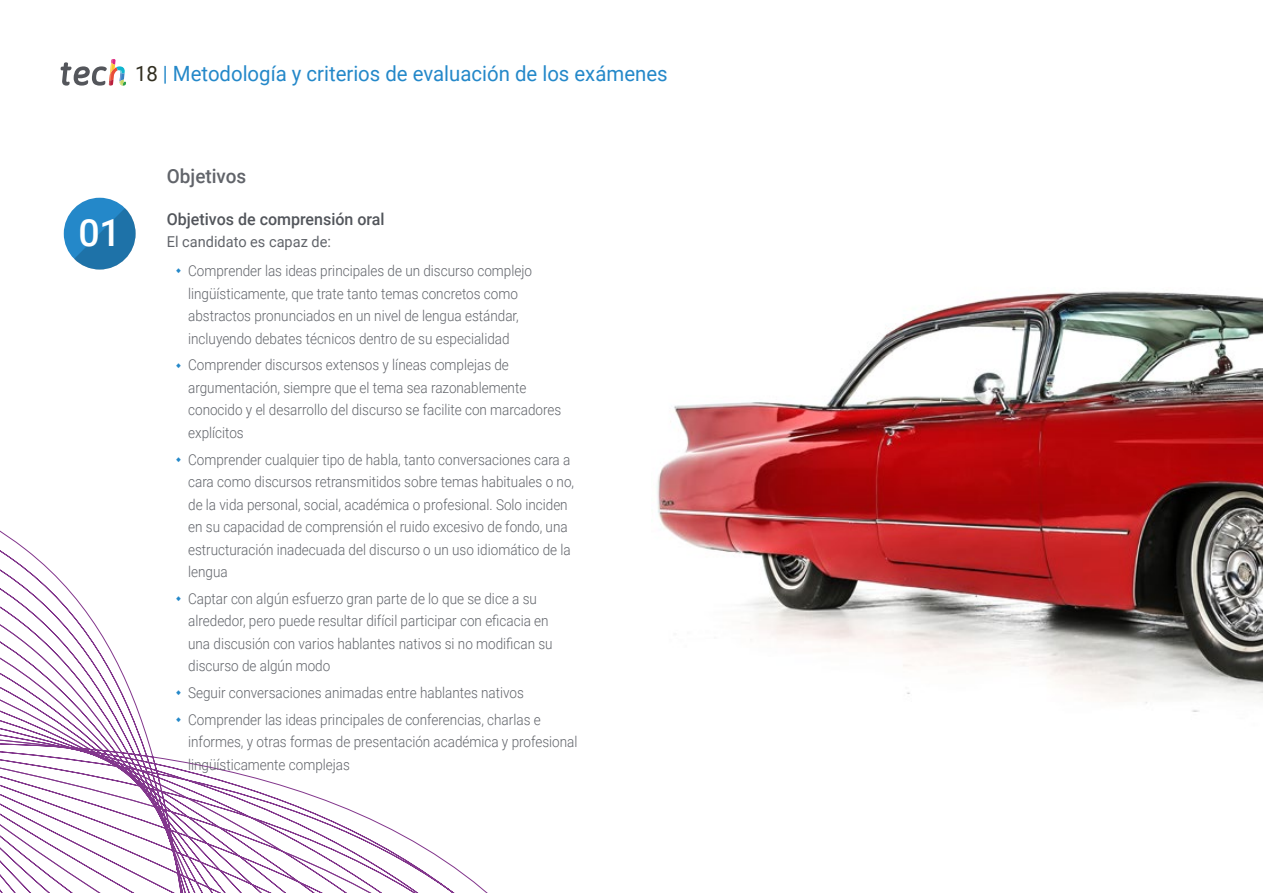
<style>
.page{position:relative;width:1263px;height:893px;background:#fff}
.page>*{position:absolute;margin:0;border:0;box-sizing:border-box;transform-origin:0 0}
.t1{font:500 37.5px "Roboto";color:#fff}
.t2{font:21px "Roboto";color:#2488c9}
.t3{font:500 19.5px "Roboto";color:#61646a}
.t4{font:500 16.5px "Roboto";color:#52555b}
.t5{font:300 15px/22.5px "Roboto";color:#61646a;scale:.9 1}
.t6{font:15px "Roboto";color:#61646a}
.s1{color:#312e20}
</style>
<div class="page">
<svg style="left:0;top:530px;width:488px;height:363px"></svg>
<img style="left:656px;top:291px;width:607px;height:421px">
<svg style="left:61px;top:59px;width:65px;height:27px"></svg>
<div style="left:64px;top:198px;width:72px;height:71px;background:#2488c9;border-radius:50%"></div>
<svg style="left:74px;top:208px;width:62px;height:61px"></svg>
<svg style="left:176px;top:596px;width:5px;height:5px"></svg>
<svg style="left:176px;top:690px;width:5px;height:5px"></svg>
<svg style="left:176px;top:717px;width:5px;height:5px"></svg>
<h2 class="t2" style="left:135px;top:59px;width:534px"><span class="s1">18</span> | Metodología y criterios de evaluación de los exámenes</h2>
<h3 class="t3" style="left:167px;top:163px;width:81px">Objetivos</h3>
<h1 class="t1" style="left:78px;top:207px;width:44px">01</h1>
<p class="t4" style="left:167px;top:207px;width:219px">Objetivos de comprensión oral</p>
<p class="t6" style="left:167px;top:232px;width:166px">El candidato es capaz de:</p>
<p class="t5" style="left:188px;top:259px;width:383px">Comprender las ideas principales de un discurso complejo lingüísticamente, que trate tanto temas concretos como abstractos pronunciados en un nivel de lengua estándar, incluyendo debates técnicos dentro de su especialidad</p>
<p class="t5" style="left:188px;top:353px;width:416px">Comprender discursos extensos y líneas complejas de argumentación, siempre que el tema sea razonablemente conocido y el desarrollo del discurso se facilite con marcadores explícitos</p>
<p class="t5" style="left:188px;top:447px;width:430px">Comprender cualquier tipo de habla, tanto conversaciones cara a cara como discursos retransmitidos sobre temas habituales o no, de la vida personal, social, académica o profesional. Solo inciden en su capacidad de comprensión el ruido excesivo de fondo, una estructuración inadecuada del discurso o un uso idiomático de la lengua</p>
<p class="t5" style="left:188px;top:587px;width:406px">Captar con algún esfuerzo gran parte de lo que se dice a su alrededor, pero puede resultar difícil participar con eficacia en una discusión con varios hablantes nativos si no modifican su discurso de algún modo</p>
<p class="t5" style="left:188px;top:679px;width:393px;line-height:26.7px">Seguir conversaciones animadas entre hablantes nativos<br>Comprender las ideas principales de conferencias, charlas e</p>
<p class="t5" style="left:188px;top:730px;width:434px">informes, y otras formas de presentación académica y profesional lingüísticamente complejas</p>
</div>
